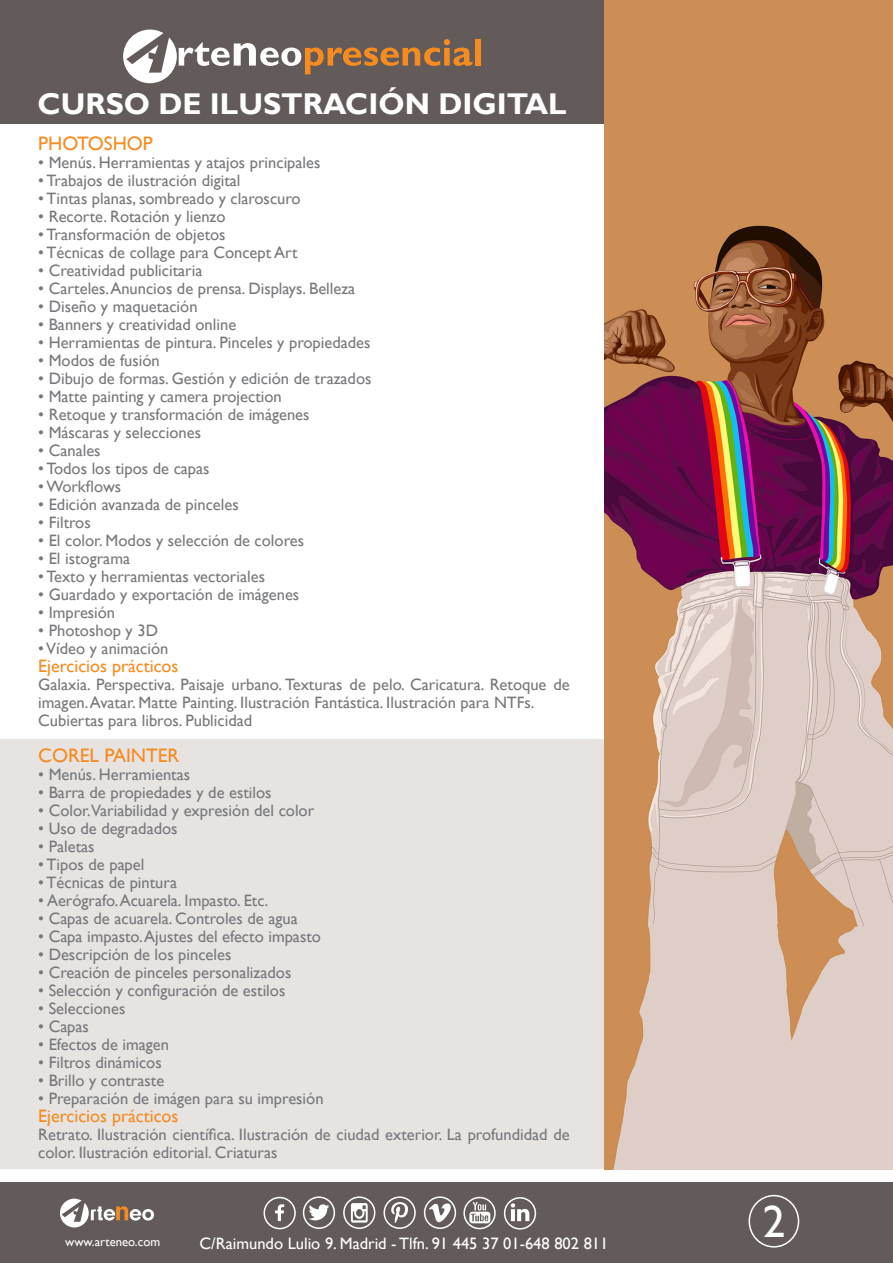
<style>
.page{position:relative;width:893px;height:1263px;background:#fff}
.page>*{position:absolute;margin:0;border:0;box-sizing:border-box;transform-origin:0 0}
.t1{font:45px "Gill Sans";color:#fff}
.t2{font:700 30px "Gill Sans";color:#fff}
.t3{font:19.5px "Gill Sans";color:#f68b1f}
.t4{font:18px "Gill Sans";color:#f68b1f}
.t5{font:16.5px/18px "Gill Sans";color:#76787b}
.t6{font:16.5px "Gill Sans";color:#fff}
.t7{font:12.75px "Gill Sans";color:#fff}
</style>
<div class="page">
<div style="left:0;top:739px;width:893px;height:429px;background:#e6e3e1"></div>
<div style="left:0;top:1182px;width:893px;height:81px;background:#625b5a"></div>
<div style="left:748px;top:1195px;width:51px;height:52px;border:2px solid #fff;border-radius:50%"></div>
<svg style="left:60px;top:1199px;width:94px;height:28px"></svg>
<div style="left:424px;top:1196px;width:32px;height:33px;border:2px solid #fff;border-radius:50%"></div>
<div style="left:383px;top:1196px;width:33px;height:33px;border:2px solid #fff;border-radius:50%"></div>
<svg style="left:391px;top:1202px;width:17px;height:21px"></svg>
<div style="left:343px;top:1196px;width:32px;height:33px;border:2px solid #fff;border-radius:50%"></div>
<svg style="left:351px;top:1203px;width:17px;height:19px"></svg>
<div style="left:303px;top:1196px;width:32px;height:33px;border:2px solid #fff;border-radius:50%"></div>
<svg style="left:309px;top:1204px;width:20px;height:16px"></svg>
<div style="left:463px;top:1197px;width:33px;height:32px;border:2px solid #fff;border-radius:50%"></div>
<svg style="left:469px;top:1202px;width:21px;height:21px"></svg>
<svg style="left:275px;top:1204px;width:9px;height:17px"></svg>
<div style="left:264px;top:1197px;width:32px;height:32px;border:2px solid #fff;border-radius:50%"></div>
<svg style="left:429px;top:1203px;width:22px;height:19px"></svg>
<div style="left:504px;top:1197px;width:32px;height:32px;border:2px solid #fff;border-radius:50%"></div>
<svg style="left:511px;top:1203px;width:18px;height:18px"></svg>
<div style="left:0;top:0;width:604px;height:123px;background:#625b5a"></div>
<div style="left:475px;top:39px;width:5px;height:27px;background:#f68b1f"></div>
<svg style="left:123px;top:30px;width:349px;height:53px"></svg>
<img style="left:604px;top:0;width:289px;height:1169px">
<p class="t2" style="left:38px;top:86px;width:530px">CURSO DE ILUSTRACIÓN DIGITAL</p>
<p class="t3" style="left:38px;top:132px;width:116px">PHOTOSHOP</p>
<p class="t5" style="left:38px;top:153px;width:284px">• Menús. Herramientas y atajos principales</p>
<p class="t5" style="left:38px;top:171px;width:204px">• Trabajos de ilustración digital</p>
<p class="t5" style="left:38px;top:189px;width:264px">• Tintas planas, sombreado y claroscuro</p>
<p class="t5" style="left:38px;top:207px;width:189px">• Recorte. Rotación y lienzo</p>
<p class="t5" style="left:38px;top:225px;width:189px">• Transformación de objetos</p>
<p class="t5" style="left:38px;top:243px;width:261px">• Técnicas de collage para Concept Art</p>
<p class="t5" style="left:38px;top:261px;width:166px">• Creatividad publicitaria</p>
<p class="t5" style="left:38px;top:279px;width:319px">• Carteles. Anuncios de prensa. Displays. Belleza</p>
<p class="t5" style="left:38px;top:297px;width:161px">• Diseño y maquetación</p>
<p class="t5" style="left:38px;top:315px;width:199px">• Banners y creatividad online</p>
<p class="t5" style="left:38px;top:333px;width:334px">• Herramientas de pintura. Pinceles y propiedades</p>
<p class="t5" style="left:38px;top:351px;width:123px">• Modos de fusión</p>
<p class="t5" style="left:38px;top:369px;width:335px">• Dibujo de formas. Gestión y edición de trazados</p>
<p class="t5" style="left:38px;top:387px;width:245px">• Matte painting y camera projection</p>
<p class="t5" style="left:38px;top:405px;width:273px">• Retoque y transformación de imágenes</p>
<p class="t5" style="left:38px;top:423px;width:164px">• Máscaras y selecciones</p>
<p class="t5" style="left:38px;top:441px;width:64px">• Canales</p>
<p class="t5" style="left:38px;top:459px;width:173px">• Todos los tipos de capas</p>
<p class="t5" style="left:38px;top:477px;width:85px">• Workflows</p>
<p class="t5" style="left:38px;top:495px;width:202px">• Edición avanzada de pinceles</p>
<p class="t5" style="left:38px;top:513px;width:54px">• Filtros</p>
<p class="t5" style="left:38px;top:531px;width:267px">• El color. Modos y selección de colores</p>
<p class="t5" style="left:38px;top:549px;width:93px">• El istograma</p>
<p class="t5" style="left:38px;top:567px;width:228px">• Texto y herramientas vectoriales</p>
<p class="t5" style="left:38px;top:585px;width:263px">• Guardado y exportación de imágenes</p>
<p class="t5" style="left:38px;top:603px;width:78px">• Impresión</p>
<p class="t5" style="left:38px;top:621px;width:121px">• Photoshop y 3D</p>
<p class="t5" style="left:38px;top:639px;width:132px">• Vídeo y animación</p>
<p class="t4" style="left:38px;top:655px;width:142px">Ejercicios prácticos</p>
<p class="t5" style="left:38px;top:675px;width:533px">Galaxia. Perspectiva. Paisaje urbano. Texturas de pelo. Caricatura. Retoque de imagen. Avatar. Matte Painting. Ilustración Fantástica. Ilustración para NTFs.</p>
<p class="t5" style="left:38px;top:711px;width:215px">Cubiertas para libros. Publicidad</p>
<p class="t3" style="left:38px;top:744px;width:143px">COREL PAINTER</p>
<p class="t5" style="left:38px;top:765px;width:153px">• Menús. Herramientas</p>
<p class="t5" style="left:38px;top:783px;width:235px">• Barra de propiedades y de estilos</p>
<p class="t5" style="left:38px;top:801px;width:277px">• Color.Variabilidad y expresión del color</p>
<p class="t5" style="left:38px;top:819px;width:141px">• Uso de degradados</p>
<p class="t5" style="left:38px;top:837px;width:58px">• Paletas</p>
<p class="t5" style="left:38px;top:855px;width:108px">• Tipos de papel</p>
<p class="t5" style="left:38px;top:873px;width:140px">• Técnicas de pintura</p>
<p class="t5" style="left:38px;top:891px;width:232px">• Aerógrafo. Acuarela. Impasto. Etc.</p>
<p class="t5" style="left:38px;top:909px;width:261px">• Capas de acuarela. Controles de agua</p>
<p class="t5" style="left:38px;top:927px;width:284px">• Capa impasto. Ajustes del efecto impasto</p>
<p class="t5" style="left:38px;top:945px;width:195px">• Descripción de los pinceles</p>
<p class="t5" style="left:38px;top:963px;width:255px">• Creación de pinceles personalizados</p>
<p class="t5" style="left:38px;top:981px;width:249px">• Selección y configuración de estilos</p>
<p class="t5" style="left:38px;top:999px;width:89px">• Selecciones</p>
<p class="t5" style="left:38px;top:1017px;width:52px">• Capas</p>
<p class="t5" style="left:38px;top:1035px;width:132px">• Efectos de imagen</p>
<p class="t5" style="left:38px;top:1053px;width:125px">• Filtros dinámicos</p>
<p class="t5" style="left:38px;top:1071px;width:128px">• Brillo y contraste</p>
<p class="t5" style="left:38px;top:1089px;width:287px">• Preparación de imágen para su impresión</p>
<p class="t4" style="left:38px;top:1105px;width:142px">Ejercicios prácticos</p>
<p class="t5" style="left:38px;top:1125px;width:533px">Retrato. Ilustración científica. Ilustración de ciudad exterior. La profundidad de color. Ilustración editorial. Criaturas</p>
<p class="t7" style="left:65px;top:1234px;width:97px">www.arteneo.com</p>
<p class="t6" style="left:200px;top:1234px;width:410px">C/Raimundo Lulio 9. Madrid - Tlfn. 91 445 37 01-648 802 811</p>
<p class="t1" style="left:763px;top:1195px;width:24px">2</p>
</div>
